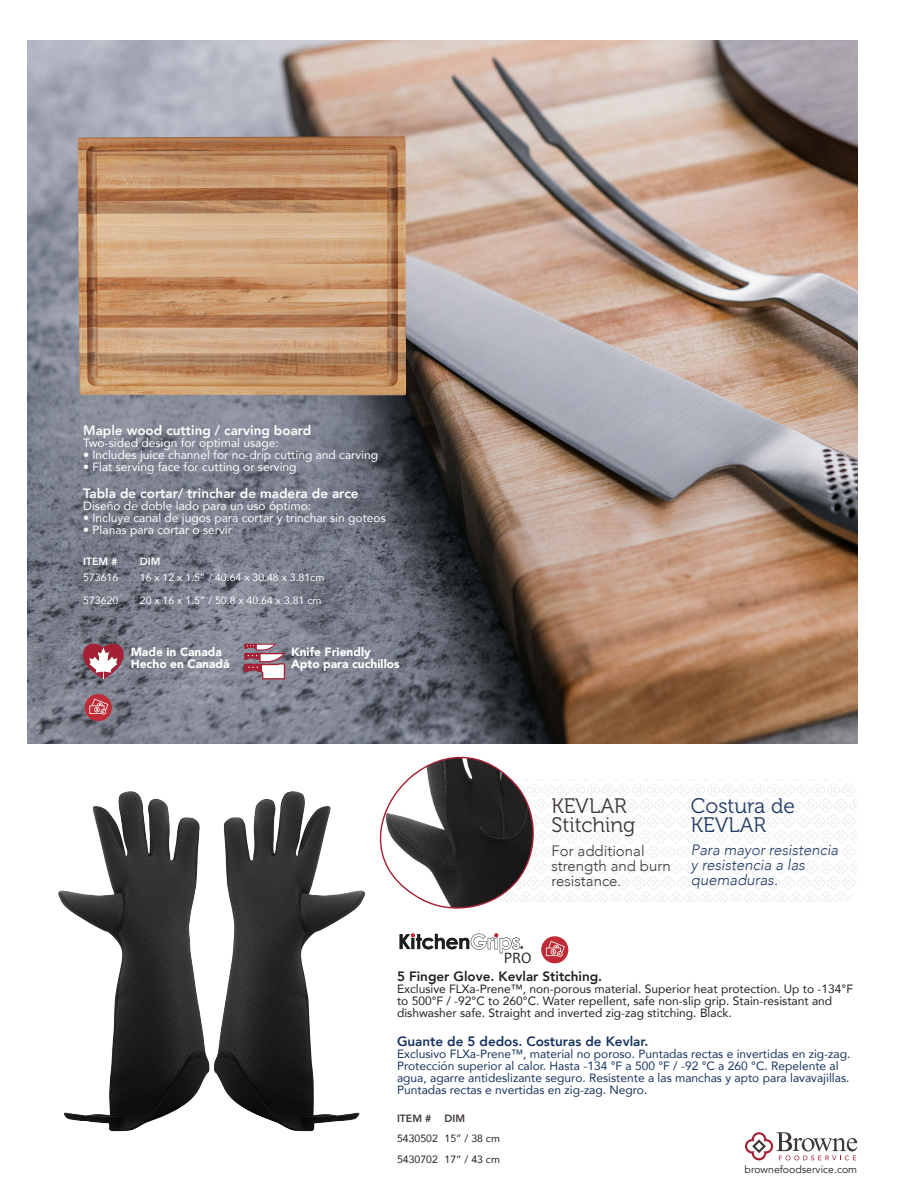
<style>
.page{position:relative;width:918px;height:1188px;background:#fff}
.page>*{position:absolute;margin:0;border:0;box-sizing:border-box;transform-origin:0 0}
.t1{font:21px/19.5px "Museo 300";color:#18345e}
.t2{font:21px/19.5px "Museo 300";color:#3e3835}
.t3{font:16.05px "Candara";color:#211e1e;scale:.94 1}
.t4{font:italic 300 15px/15px "Avenir";color:#18345e}
.t5{font:300 15px/15px "Avenir";color:#3e3835}
.ENGLISH_Buffetware_T{font:800 13.5px "Avenir";color:#fff}
.ENGLISH_Cookware_Tab{font:800 13.5px "Avenir";color:#18345e}
.ENGLISH_Cookware_Tab-2{font:800 13.5px "Avenir";color:#231f20}
.ENGLISH_Cookware_Tab-3{font:12px/12px "Avenir";color:#18345e}
.ENGLISH_Buffetware_T-2{font:12px "Avenir";color:#fff}
.ENGLISH_Cookware_Tab-4{font:12px/12px "Avenir";color:#231f20}
.t6{font:900 12px "Avenir";color:#fff}
.Item_Number{font:10.5px "Avenir";color:#fff}
.t7{font:10.5px "Avenir";color:#231f20}
.t8{font:10.5px "Avenir";color:#231f20}
.table_headers{font:800 10.5px "Avenir";color:#fff}
.table_headers-2{font:800 10.5px "Avenir";color:#3e3835}
.t9{font:700 4.2px/3.6px "Futura Std";color:#231f20;text-align:center}
</style>
<div class="page">
<svg style="left:745px;top:1132px;width:112px;height:28px"></svg>
<img style="left:27px;top:40px;width:830px;height:703px">
<img style="left:77px;top:136px;width:329px;height:260px">
<svg style="left:244px;top:644px;width:41px;height:35px"></svg>
<svg style="left:541px;top:780px;width:316px;height:122px"></svg>
<svg style="left:316px;top:696px;width:225px;height:213px"></svg>
<div style="left:0;top:764px;width:374px;height:424px;background:#fff"></div>
<img style="left:92px;top:791px;width:274px;height:341px">
<svg style="left:400px;top:933px;width:123px;height:20px"></svg>
<div style="left:541px;top:936px;width:27px;height:27px;background:#bf2b37;border-radius:50%"></div>
<svg style="left:546px;top:941px;width:19px;height:16px"></svg>
<div style="left:85px;top:694px;width:27px;height:27px;background:#bf2b37;border-radius:50%"></div>
<svg style="left:89px;top:699px;width:19px;height:16px"></svg>
<svg style="left:82px;top:642px;width:43px;height:37px"></svg>
<p class="ENGLISH_Buffetware_T" style="left:83px;top:419px;width:230px">Maple wood cutting / carving board</p>
<p class="ENGLISH_Buffetware_T-2" style="left:83px;top:433px;width:197px">Two-sided design for optimal usage:</p>
<p class="ENGLISH_Buffetware_T-2" style="left:83px;top:445px;width:297px">• Includes juice channel for no-drip cutting and carving</p>
<p class="ENGLISH_Buffetware_T-2" style="left:83px;top:457px;width:215px">• Flat serving face for cutting or serving</p>
<p class="ENGLISH_Buffetware_T" style="left:83px;top:482px;width:277px">Tabla de cortar/ trinchar de madera de arce</p>
<p class="ENGLISH_Buffetware_T-2" style="left:83px;top:496px;width:230px">Diseño de doble lado para un uso óptimo:</p>
<p class="ENGLISH_Buffetware_T-2" style="left:83px;top:508px;width:304px">• Incluye canal de jugos para cortar y trinchar sin goteos</p>
<p class="ENGLISH_Buffetware_T-2" style="left:83px;top:520px;width:150px">• Planas para cortar o servir</p>
<p class="table_headers" style="left:83px;top:553px;width:36px">ITEM #</p>
<p class="table_headers" style="left:140px;top:553px;width:22px">DIM</p>
<p class="Item_Number" style="left:83px;top:569px;width:37px">573616</p>
<p class="Item_Number" style="left:140px;top:569px;width:186px">16 x 12 x 1.5” / 40.64 x 30.48 x 3.81cm</p>
<p class="Item_Number" style="left:83px;top:592px;width:37px">573620</p>
<p class="Item_Number" style="left:140px;top:592px;width:183px">20 x 16 x 1.5” / 50.8 x 40.64 x 3.81 cm</p>
<p class="t6" style="left:131px;top:641px;width:93px">Made in Canada</p>
<p class="t6" style="left:131px;top:653px;width:100px">Hecho en Canadá</p>
<p class="t6" style="left:291px;top:641px;width:81px">Knife Friendly</p>
<p class="t6" style="left:291px;top:653px;width:110px">Apto para cuchillos</p>
<p class="t2" style="left:551px;top:796px;width:85px">KEVLAR<br>Stitching</p>
<p class="t5" style="left:551px;top:843px;width:121px">For additional strength and burn resistance.</p>
<p class="t1" style="left:691px;top:796px;width:105px">Costura de<br>KEVLAR</p>
<p class="t4" style="left:691px;top:842px;width:149px">Para mayor resistencia y resistencia a las quemaduras.</p>
<p class="t3" style="left:504px;top:948px;width:31px">PRO</p>
<p class="ENGLISH_Cookware_Tab-2" style="left:397px;top:966px;width:207px">5 Finger Glove. Kevlar Stitching.</p>
<p class="ENGLISH_Cookware_Tab-4" style="left:397px;top:983px;width:458px">Exclusive FLXa-Prene™, non-porous material. Superior heat protection. Up to -134°F to 500°F / -92°C to 260°C. Water repellent, safe non-slip grip. Stain-resistant and dishwasher safe. Straight and inverted zig-zag stitching. Black.</p>
<p class="ENGLISH_Cookware_Tab" style="left:397px;top:1031px;width:253px">Guante de 5 dedos. Costuras de Kevlar.</p>
<p class="ENGLISH_Cookware_Tab-3" style="left:397px;top:1047px;width:455px">Exclusivo FLXa-Prene™, material no poroso. Puntadas rectas e invertidas en zig-zag.<br>Protección superior al calor. Hasta -134 °F a 500 °F / -92 °C a 260 °C. Repelente al agua, agarre antideslizante seguro. Resistente a las manchas y apto para lavavajillas.<br>Puntadas rectas e nvertidas en zig-zag. Negro.</p>
<p class="table_headers-2" style="left:397px;top:1111px;width:36px">ITEM #</p>
<p class="table_headers-2" style="left:445px;top:1111px;width:22px">DIM</p>
<p class="t7" style="left:397px;top:1130px;width:42px">5430502</p>
<p class="t7" style="left:445px;top:1130px;width:57px">15” / 38 cm</p>
<p class="t7" style="left:397px;top:1151px;width:42px">5430702</p>
<p class="t7" style="left:445px;top:1151px;width:57px">17” / 43 cm</p>
<p class="t9" style="left:545px;top:972px;width:25px">PAYER ET<br>EMPORTER</p>
<p class="t8" style="left:745px;top:1163px;width:114px">brownefoodservice.com</p>
</div>
